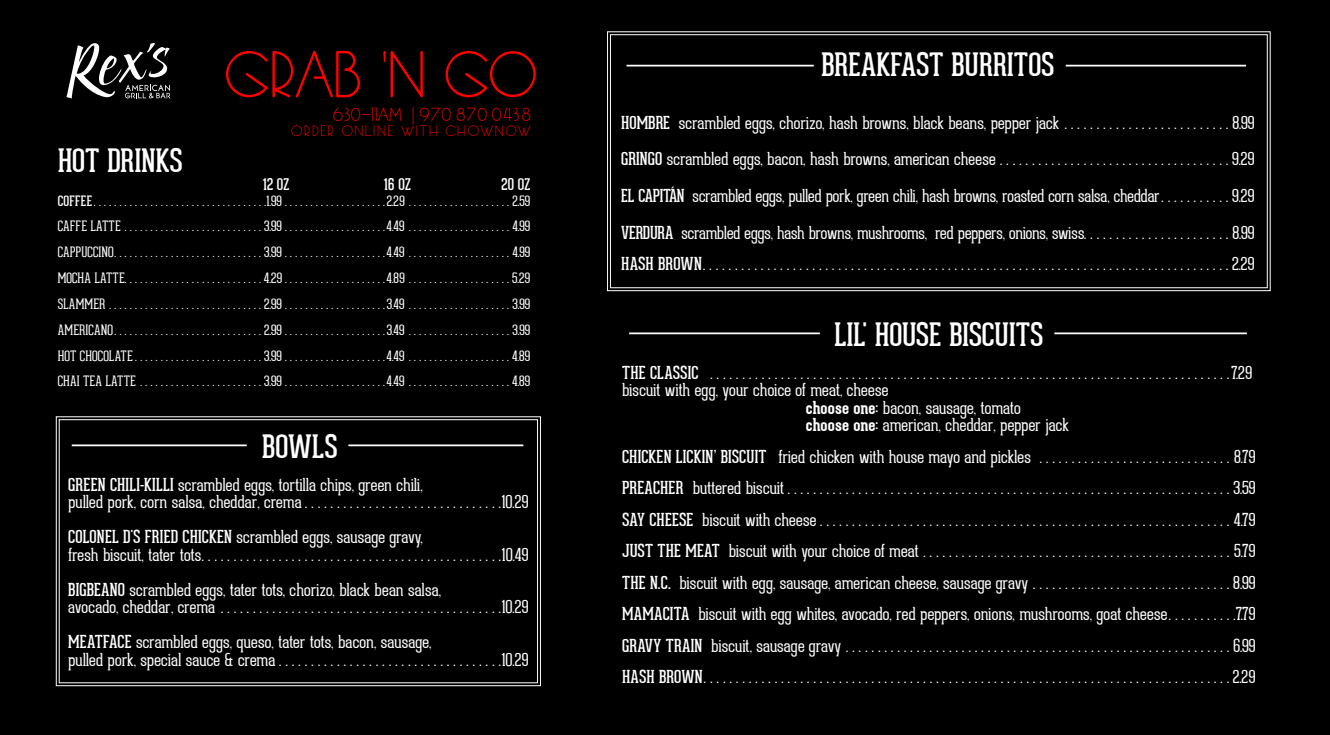
<style>
.page{position:relative;width:1330px;height:735px;background:#000}
.page>*{position:absolute;margin:0;border:0;box-sizing:border-box;transform-origin:0 0}
.t1{font:61.25px "thin";letter-spacing:-.06em;color:#f00}
.t2{font:31.5px "Geared Slab";color:#fff}
.t3{font:100 17.5px "Geared Slab";letter-spacing:-.005em;color:#fff}
.t4{font:17.5px "thin";letter-spacing:.035em;color:#f00}
.t5{font:15.75px "Geared Slab";letter-spacing:.015em;color:#fff}
.t6{font:100 14px "Geared Slab";letter-spacing:.01em;color:#fff}
.t7{font:14px "thin";letter-spacing:.1em;color:#f00}
.s1{font-weight:400}
.s2{font-weight:700}
</style>
<div class="page">
<svg style="left:66px;top:43px;width:104px;height:56px"></svg>
<svg style="left:607px;top:31px;width:664px;height:260px"></svg>
<div style="left:610px;top:34px;width:658px;height:254px;border:1px solid #fff"></div>
<svg style="left:56px;top:416px;width:485px;height:270px"></svg>
<div style="left:59px;top:419px;width:479px;height:264px;border:1px solid #fff"></div>
<hr style="left:72px;top:444px;width:175px;height:2px;background:#fff">
<hr style="left:348px;top:444px;width:175px;height:2px;background:#fff">
<hr style="left:626px;top:65px;width:188px;height:1px;background:#fff">
<hr style="left:1066px;top:65px;width:180px;height:1px;background:#fff">
<hr style="left:629px;top:332px;width:191px;height:2px;background:#fff">
<hr style="left:1054px;top:332px;width:193px;height:2px;background:#fff">
<p class="t1" style="left:225px;top:49px;width:315px">GRAB 'N GO</p>
<p class="t2" style="left:58px;top:142px;width:127px">HOT DRINKS</p>
<p class="t4" style="left:333px;top:107px;width:200px">6.30-11AM | 970.870.0438</p>
<p class="t7" style="left:292px;top:125px;width:242px">ORDER ONLINE WITH CHOWNOW</p>
<p class="t5" style="left:263px;top:175px;width:28px">12 OZ</p>
<p class="t5" style="left:384px;top:175px;width:28px">16 OZ</p>
<p class="t5" style="left:501px;top:175px;width:31px">20 OZ</p>
<p class="t6" style="left:58px;top:193px;width:474px"><span class="s1">COFFEE</span> . . . . . . . . . . . . . . . . . . . . . . . . . . . . . . . . . 1.99 . . . . . . . . . . . . . . . . . . . 2.29....................2.59</p>
<p class="t6" style="left:58px;top:218px;width:474px">CAFFE LATTE . . . . . . . . . . . . . . . . . . . . . . . . . . 3.99 . . . . . . . . . . . . . . . . . . . 4.49....................4.99</p>
<p class="t6" style="left:58px;top:244px;width:474px">CAPPUCCINO . . . . . . . . . . . . . . . . . . . . . . . . . . . . 3.99 . . . . . . . . . . . . . . . . . . . 4.49....................4.99</p>
<p class="t6" style="left:58px;top:270px;width:474px">MOCHA LATTE . . . . . . . . . . . . . . . . . . . . . . . . . . 4.29 . . . . . . . . . . . . . . . . . . . 4.89....................5.29</p>
<p class="t6" style="left:58px;top:296px;width:474px">SLAMMER . . . . . . . . . . . . . . . . . . . . . . . . . . . . . 2.99 . . . . . . . . . . . . . . . . . . . 3.49....................3.99</p>
<p class="t6" style="left:58px;top:322px;width:474px">AMERICANO . . . . . . . . . . . . . . . . . . . . . . . . . . . . 2.99 . . . . . . . . . . . . . . . . . . . 3.49....................3.99</p>
<p class="t6" style="left:58px;top:348px;width:474px">HOT CHOCOLATE . . . . . . . . . . . . . . . . . . . . . . . . 3.99 . . . . . . . . . . . . . . . . . . . 4.49....................4.89</p>
<p class="t6" style="left:58px;top:373px;width:474px">CHAI TEA LATTE . . . . . . . . . . . . . . . . . . . . . . . 3.99 . . . . . . . . . . . . . . . . . . . 4.49....................4.89</p>
<p class="t2" style="left:262px;top:427px;width:77px">BOWLS</p>
<p class="t3" style="left:68px;top:475px;width:356px"><span class="s1">GREEN CHILI-KILLI</span> scrambled eggs, tortilla chips, green chili,</p>
<p class="t3" style="left:68px;top:492px;width:462px">pulled pork, corn salsa, cheddar, crema . . . . . . . . . . . . . . . . . . . . . . . . . . . . . . 10.29</p>
<p class="t3" style="left:68px;top:527px;width:356px"><span class="s1">COLONEL D'S FRIED CHICKEN</span> scrambled eggs, sausage gravy,</p>
<p class="t3" style="left:68px;top:545px;width:462px">fresh biscuit, tater tots . . . . . . . . . . . . . . . . . . . . . . . . . . . . . . . . . . . . . . . . . . . . . . 10.49</p>
<p class="t3" style="left:68px;top:580px;width:374px"><span class="s1">BIGBEANO</span> scrambled eggs, tater tots, chorizo, black bean salsa,</p>
<p class="t3" style="left:68px;top:597px;width:462px">avocado, cheddar, crema . . . . . . . . . . . . . . . . . . . . . . . . . . . . . . . . . . . . . . . . . . . 10.29</p>
<p class="t3" style="left:68px;top:632px;width:365px"><span class="s1">MEATFACE</span> scrambled eggs, queso, tater tots, bacon, sausage,</p>
<p class="t3" style="left:68px;top:650px;width:462px">pulled pork, special sauce &amp; crema . . . . . . . . . . . . . . . . . . . . . . . . . . . . . . . . . . 10.29</p>
<p class="t2" style="left:821px;top:46px;width:235px">BREAKFAST BURRITOS</p>
<p class="t3" style="left:621px;top:112px;width:635px"><span class="s1">HOMBRE</span> scrambled eggs, chorizo, hash browns, black beans, pepper jack . . . . . . . . . . . . . . . . . . . . . . . . . 8.99</p>
<p class="t3" style="left:621px;top:149px;width:635px"><span class="s1">GRINGO</span> scrambled eggs, bacon, hash browns, american cheese . . . . . . . . . . . . . . . . . . . . . . . . . . . . . . . . . . . . 9.29</p>
<p class="t3" style="left:621px;top:186px;width:635px"><span class="s1">EL CAPITÁN</span> scrambled eggs, pulled pork, green chili, hash browns, roasted corn salsa, cheddar . . . . . . . . . . 9.29</p>
<p class="t3" style="left:621px;top:223px;width:635px"><span class="s1">VERDURA</span> scrambled eggs, hash browns, mushrooms, red peppers, onions, swiss . . . . . . . . . . . . . . . . . . . . . . 8.99</p>
<p class="t3" style="left:621px;top:254px;width:635px"><span class="s1">HASH BROWN</span> . . . . . . . . . . . . . . . . . . . . . . . . . . . . . . . . . . . . . . . . . . . . . . . . . . . . . . . . . . . . . . . . . . . . . . . . . . . . . . . . . 2.29</p>
<p class="t2" style="left:834px;top:315px;width:211px">LIL' HOUSE BISCUITS</p>
<p class="t3" style="left:622px;top:363px;width:632px"><span class="s1">THE CLASSIC</span> . . . . . . . . . . . . . . . . . . . . . . . . . . . . . . . . . . . . . . . . . . . . . . . . . . . . . . . . . . . . . . . . . . . . . . . . . . . . . . . . 7.29</p>
<p class="t3" style="left:622px;top:380px;width:268px">biscuit with egg, your choice of meat, cheese</p>
<p class="t3" style="left:806px;top:398px;width:216px"><span class="s2">choose one</span><span class="s1">:</span> bacon, sausage, tomato</p>
<p class="t3" style="left:806px;top:415px;width:265px"><span class="s2">choose one</span><span class="s1">:</span> american, cheddar, pepper jack</p>
<p class="t3" style="left:622px;top:447px;width:635px"><span class="s1">CHICKEN LICKIN’ BISCUIT</span> fried chicken with house mayo and pickles . . . . . . . . . . . . . . . . . . . . . . . . . . . . . . 8.79</p>
<p class="t3" style="left:622px;top:478px;width:635px"><span class="s1">PREACHER</span> buttered biscuit . . . . . . . . . . . . . . . . . . . . . . . . . . . . . . . . . . . . . . . . . . . . . . . . . . . . . . . . . . . . . . . . . . . . . 3.59</p>
<p class="t3" style="left:622px;top:510px;width:635px"><span class="s1">SAY CHEESE</span> biscuit with cheese . . . . . . . . . . . . . . . . . . . . . . . . . . . . . . . . . . . . . . . . . . . . . . . . . . . . . . . . . . . . . . . . 4.79</p>
<p class="t3" style="left:622px;top:541px;width:635px"><span class="s1">JUST THE MEAT</span> biscuit with your choice of meat . . . . . . . . . . . . . . . . . . . . . . . . . . . . . . . . . . . . . . . . . . . . . . . . 5.79</p>
<p class="t3" style="left:622px;top:573px;width:635px"><span class="s1">THE N.C.</span> biscuit with egg, sausage, american cheese, sausage gravy . . . . . . . . . . . . . . . . . . . . . . . . . . . . . . 8.99</p>
<p class="t3" style="left:622px;top:604px;width:635px"><span class="s1">MAMACITA</span> biscuit with egg whites, avocado, red peppers, onions, mushrooms, goat cheese . . . . . . . . . . 7.79</p>
<p class="t3" style="left:622px;top:636px;width:635px"><span class="s1">GRAVY TRAIN</span> biscuit, sausage gravy . . . . . . . . . . . . . . . . . . . . . . . . . . . . . . . . . . . . . . . . . . . . . . . . . . . . . . . . . . . . 6.99</p>
<p class="t3" style="left:622px;top:667px;width:635px"><span class="s1">HASH BROWN</span> . . . . . . . . . . . . . . . . . . . . . . . . . . . . . . . . . . . . . . . . . . . . . . . . . . . . . . . . . . . . . . . . . . . . . . . . . . . . . . . . . 2.29</p>
</div>
